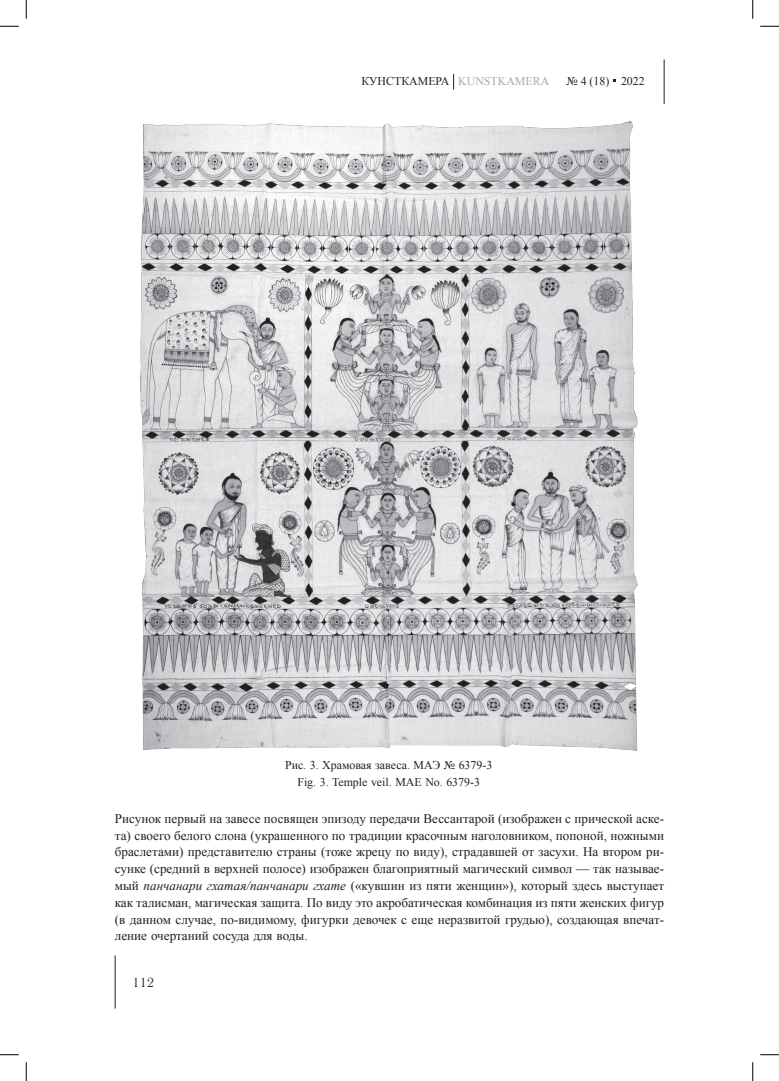
<style>
.page{position:relative;width:779px;height:1081px;background:#fff}
.page>*{position:absolute;margin:0;border:0;box-sizing:border-box;transform-origin:0 0}
.t1{font:13.12px/16.9px "Times New Roman";color:#231f20;text-align:justify}
.t2{font:13.12px "Literaturnaya C";color:#231f20}
.t3{font:11.88px/16.6px "Times New Roman";color:#231f20;text-align:center}
.s1{color:#a8a9ad}
.s2{font-style:italic}
</style>
<div class="page">
<hr style="left:115px;top:955px;width:1px;height:53px;background:#231f20">
<svg style="left:453px;top:74px;width:1px;height:15px"></svg>
<hr style="left:664px;top:59px;width:1px;height:45px;background:#231f20">
<img style="left:141px;top:121px;width:497px;height:629px">
<svg style="left:0;top:25px;width:19px;height:2px"></svg>
<svg style="left:760px;top:25px;width:19px;height:2px"></svg>
<svg style="left:0;top:1054px;width:19px;height:1px"></svg>
<svg style="left:760px;top:1054px;width:19px;height:1px"></svg>
<svg style="left:25px;top:0;width:2px;height:19px"></svg>
<svg style="left:25px;top:1062px;width:2px;height:18px"></svg>
<svg style="left:752px;top:0;width:1px;height:19px"></svg>
<svg style="left:752px;top:1062px;width:1px;height:18px"></svg>
<p class="t3" style="left:361px;top:72px;width:189px">КУНСТКАМЕРА <span class="s1">KUNSTKAMERA</span></p>
<p class="t3" style="left:566px;top:72px;width:80px">№ 4 (18) 2022</p>
<p class="t3" style="left:285px;top:756px;width:209px">РИС. 3. ХРАМОВАЯ ЗАВЕСА. МАЭ № 6379-3<br>FIG. 3. TEMPLE VEIL. MAE NO. 6379-3</p>
<p class="t1" style="left:115px;top:809px;width:551px">РИСУНОК ПЕРВЫЙ НА ЗАВЕСЕ ПОСВЯЩЕН ЭПИЗОДУ ПЕРЕДАЧИ ВЕССАНТАРОЙ (ИЗОБРАЖЕН С ПРИЧЕСКОЙ АСКЕ-ТА) СВОЕГО БЕЛОГО СЛОНА (УКРАШЕННОГО ПО ТРАДИЦИИ КРАСОЧНЫМ НАГОЛОВНИКОМ, ПОПОНОЙ, НОЖНЫМИ БРАСЛЕТАМИ) ПРЕДСТАВИТЕЛЮ СТРАНЫ (ТОЖЕ ЖРЕЦУ ПО ВИДУ), СТРАДАВШЕЙ ОТ ЗАСУХИ. НА ВТОРОМ РИ-СУНКЕ (СРЕДНИЙ В ВЕРХНЕЙ ПОЛОСЕ) ИЗОБРАЖЕН БЛАГОПРИЯТНЫЙ МАГИЧЕСКИЙ СИМВОЛ — ТАК НАЗЫВАЕ-МЫЙ <span class="s2">панчанари гхатая/панчанари гхате</span> («КУВШИН ИЗ ПЯТИ ЖЕНЩИН»), КОТОРЫЙ ЗДЕСЬ ВЫСТУПАЕТ КАК ТАЛИСМАН, МАГИЧЕСКАЯ ЗАЩИТА. ПО ВИДУ ЭТО АКРОБАТИЧЕСКАЯ КОМБИНАЦИЯ ИЗ ПЯТИ ЖЕНСКИХ ФИГУР (В ДАННОМ СЛУЧАЕ, ПО-ВИДИМОМУ, ФИГУРКИ ДЕВОЧЕК С ЕЩЕ НЕРАЗВИТОЙ ГРУДЬЮ), СОЗДАЮЩАЯ ВПЕЧАТ-ЛЕНИЕ ОЧЕРТАНИЙ СОСУДА ДЛЯ ВОДЫ.</p>
<p class="t2" style="left:133px;top:974px;width:23px">112</p>
</div>
